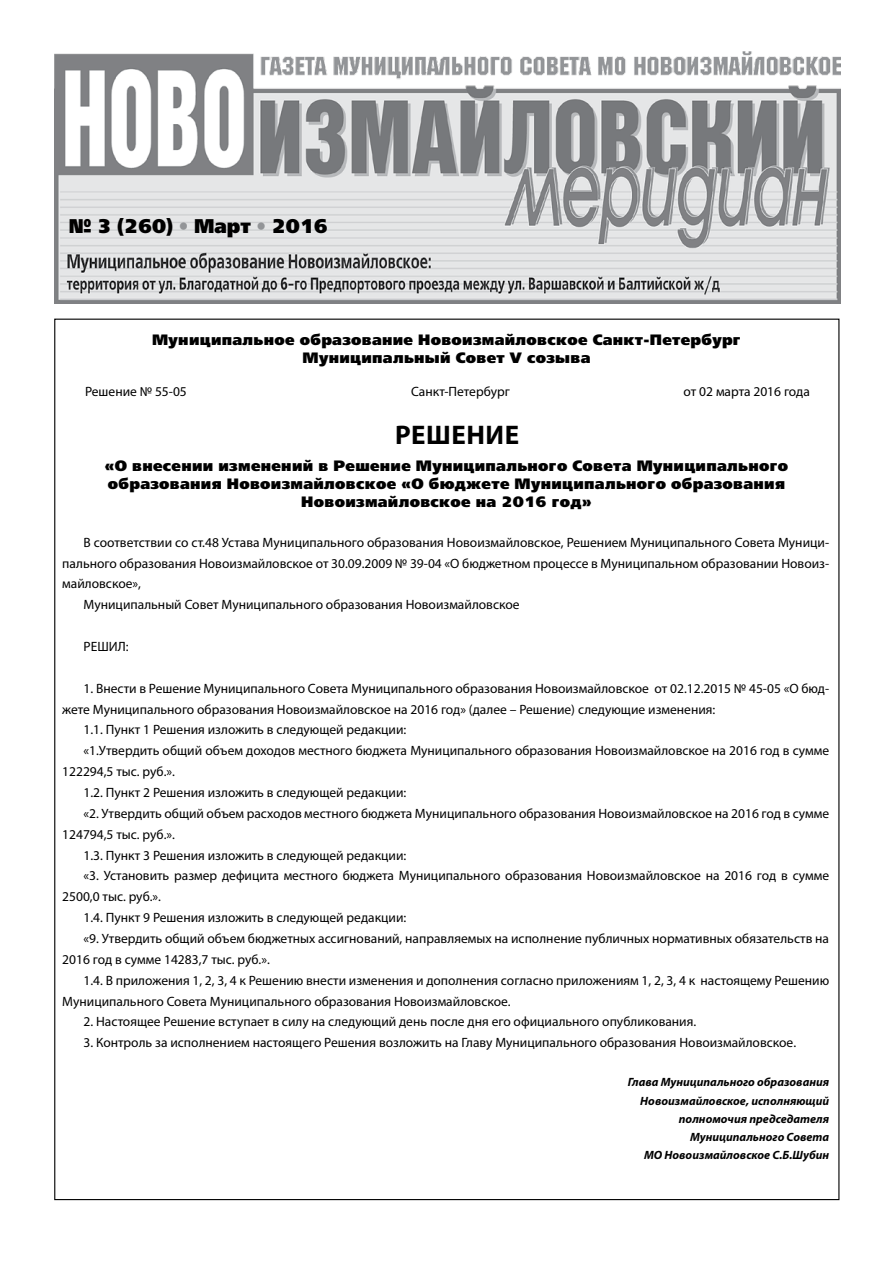
<style>
.page{position:relative;width:893px;height:1263px;background:#fff}
.page>*{position:absolute;margin:0;border:0;box-sizing:border-box;transform-origin:0 0}
.t1{font:700 27px "Myriad Pro";letter-spacing:.02em;color:#000}
.t2{font:19.8px "Free Set Black C";color:#000;scale:.96 1}
.t3{font:15px/18px "Free Set Black C";letter-spacing:.02em;color:#000;text-align:center}
.t4{font:13.5px "Myriad Pro";color:#000}
.t5{font:italic 700 12px/18.1px "Myriad Pro";color:#000;text-align:right}
.s1{color:#939598}
</style>
<div class="page">
<img style="left:54px;top:52px;width:786px;height:251px">
<h2 class="t2" style="left:69px;top:215px;width:271px">№ 3 (260) <span class="s1">•</span> Март <span class="s1">•</span> 2016</h2>
<p class="t3" style="left:152px;top:331px;width:590px">Муниципальное образование Новоизмайловское Санкт-Петербург<br>Муниципальный Совет V созыва</p>
<p class="t4" style="left:85px;top:383px;width:103px">Решение № 55-05</p>
<p class="t4" style="left:411px;top:383px;width:100px">Санкт-Петербург</p>
<p class="t4" style="left:684px;top:383px;width:128px">от 02 марта 2016 года</p>
<h1 class="t1" style="left:395px;top:418px;width:126px">РЕШЕНИЕ</h1>
<p class="t3" style="left:105px;top:457px;width:685px">«О внесении изменений в Решение Муниципального Совета Муниципального образования Новоизмайловское «О бюджете Муниципального образования<br>Новоизмайловское на 2016 год»</p>
<p class="t4" style="left:84px;top:534px;width:747px">В соответствии со ст.48 Устава Муниципального образования Новоизмайловское, Решением Муниципального Совета Муници-</p>
<p class="t4" style="left:62px;top:555px;width:768px">пального образования Новоизмайловское от 30.09.2009 № 39-04 «О бюджетном процессе в Муниципальном образовании Новоиз-</p>
<p class="t4" style="left:62px;top:575px;width:80px">майловское»,</p>
<p class="t4" style="left:84px;top:596px;width:438px">Муниципальный Совет Муниципального образования Новоизмайловское</p>
<p class="t4" style="left:84px;top:638px;width:46px">РЕШИЛ:</p>
<p class="t4" style="left:84px;top:680px;width:747px">1. Внести в Решение Муниципального Cовета Муниципального образования Новоизмайловское от 02.12.2015 № 45-05 «О бюд-</p>
<p class="t4" style="left:62px;top:701px;width:655px">жете Муниципального образования Новоизмайловское на 2016 год» (далее – Решение) следующие изменения:</p>
<p class="t4" style="left:84px;top:721px;width:324px">1.1. Пункт 1 Решения изложить в следующей редакции:</p>
<p class="t4" style="left:84px;top:742px;width:747px">«1.Утвердить общий объем доходов местного бюджета Муниципального образования Новоизмайловское на 2016 год в сумме</p>
<p class="t4" style="left:62px;top:763px;width:114px">122294,5 тыс. руб.».</p>
<p class="t4" style="left:84px;top:784px;width:324px">1.2. Пункт 2 Решения изложить в следующей редакции:</p>
<p class="t4" style="left:84px;top:805px;width:747px">«2. Утвердить общий объем расходов местного бюджета Муниципального образования Новоизмайловское на 2016 год в сумме</p>
<p class="t4" style="left:62px;top:826px;width:114px">124794,5 тыс. руб.».</p>
<p class="t4" style="left:84px;top:847px;width:324px">1.3. Пункт 3 Решения изложить в следующей редакции:</p>
<p class="t4" style="left:84px;top:867px;width:747px">«3. Установить размер дефицита местного бюджета Муниципального образования Новоизмайловское на 2016 год в сумме</p>
<p class="t4" style="left:62px;top:888px;width:100px">2500,0 тыс. руб.».</p>
<p class="t4" style="left:84px;top:909px;width:324px">1.4. Пункт 9 Решения изложить в следующей редакции:</p>
<p class="t4" style="left:84px;top:930px;width:747px">«9. Утвердить общий объем бюджетных ассигнований, направляемых на исполнение публичных нормативных обязательств на</p>
<p class="t4" style="left:62px;top:951px;width:209px">2016 год в сумме 14283,7 тыс. руб.».</p>
<p class="t4" style="left:84px;top:972px;width:747px">1.4. В приложения 1, 2, 3, 4 к Решению внести изменения и дополнения согласно приложениям 1, 2, 3, 4 к настоящему Решению</p>
<p class="t4" style="left:62px;top:993px;width:450px">Муниципального Совета Муниципального образования Новоизмайловское.</p>
<p class="t4" style="left:84px;top:1013px;width:614px">2. Настоящее Решение вступает в силу на следующий день после дня его официального опубликования.</p>
<p class="t4" style="left:84px;top:1034px;width:714px">3. Контроль за исполнением настоящего Решения возложить на Главу Муниципального образования Новоизмайловское.</p>
<p class="t5" style="left:628px;top:1073px;width:203px">Глава Муниципального образования<br>Новоизмайловское, исполняющий полномочия председателя<br>Муниципального Совета<br>МО Новоизмайловское С.Б.Шубин</p>
</div>
